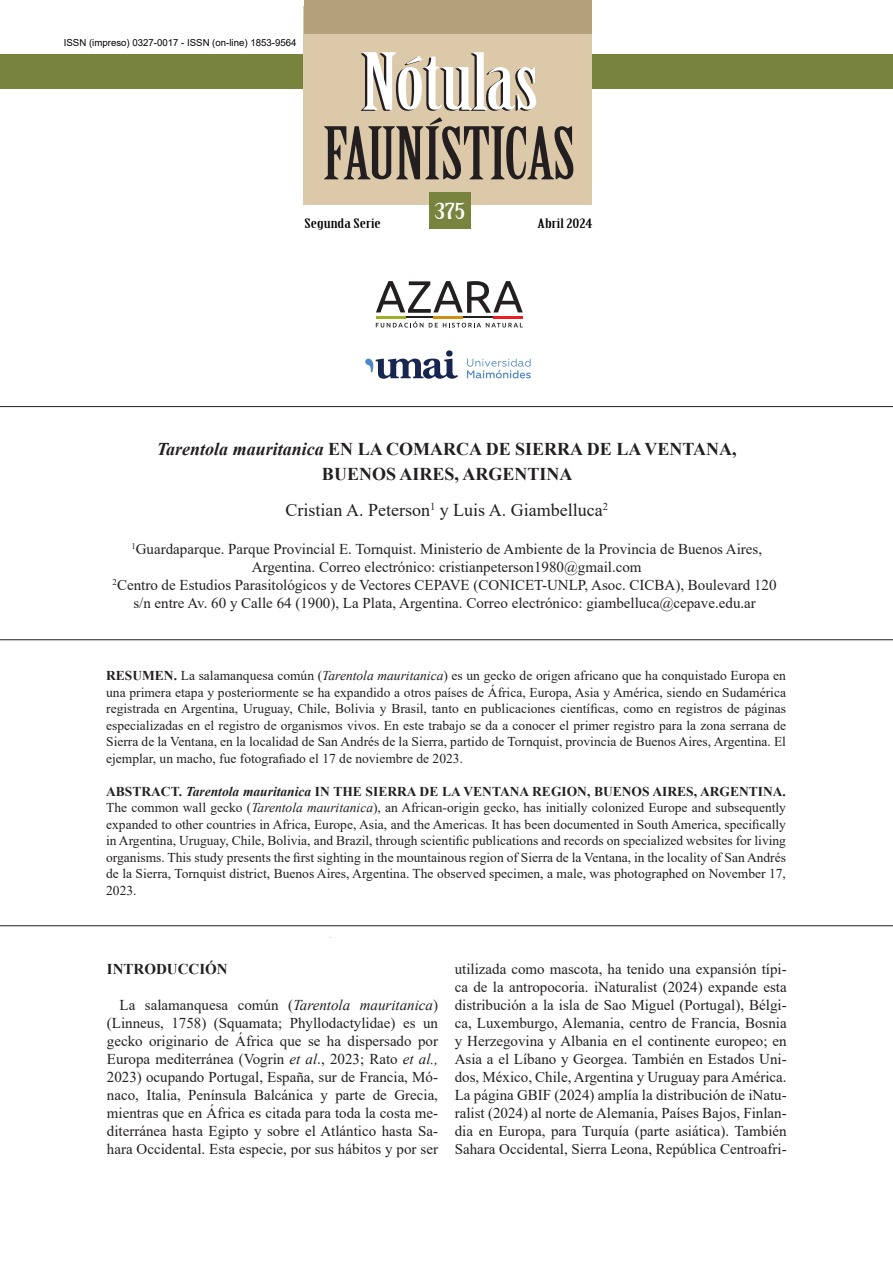
<style>
.page{position:relative;width:893px;height:1263px;background:#fff}
.page>*{position:absolute;margin:0;border:0;box-sizing:border-box;transform-origin:0 0}
.t1{font:76.65px "Birch Std";color:#231f20;scale:1.3 1}
.t2{font:70.8px "Birch Std";letter-spacing:-.005em;color:#231f20;scale:1.16 1}
.t3{font:21.9px "Birch Std";color:#fff;scale:1.72 1}
.t4{font:700 18px/25.5px "Times New Roman";color:#231f20;text-align:center}
.t5{font:18px "Times New Roman";color:#231f20}
.t6{font:15px/18px "Times New Roman";color:#231f20;text-align:justify}
.t7{font:700 15px "Times New Roman";color:#231f20}
.t8{font:13.5px/16.5px "Times New Roman";color:#231f20;text-align:justify}
.t9{font:12.75px "Birch Std";color:#010202;scale:1.77 1}
.t10{font:9.6px "Arial";color:#010202}
.s1{font-style:italic}
.s2{font-weight:700}
.s3{font-weight:700;font-style:italic}
</style>
<div class="page">
<div style="left:0;top:55px;width:893px;height:34px;background:#78843e"></div>
<div style="left:304px;top:7px;width:288px;height:198px;background:#dcc9a9"></div>
<div style="left:429px;top:192px;width:41px;height:37px;background:#78843e"></div>
<div style="left:304px;top:0;width:288px;height:33px;background:#b4a17a"></div>
<svg style="left:376px;top:321px;width:47px;height:6px"></svg>
<svg style="left:429px;top:323px;width:94px;height:4px"></svg>
<hr style="left:376px;top:317px;width:147px;height:1px;background:#231f20">
<svg style="left:376px;top:281px;width:147px;height:32px"></svg>
<hr style="left:376px;top:316px;width:29px;height:3px;background:#9cb226">
<hr style="left:433px;top:316px;width:30px;height:3px;background:#cf910f">
<hr style="left:493px;top:316px;width:30px;height:3px;background:#ee1d23">
<hr style="left:0;top:406px;width:893px;height:1px;background:#231f20">
<hr style="left:0;top:639px;width:893px;height:1px;background:#231f20">
<hr style="left:0;top:925px;width:893px;height:1px;background:#231f20">
<svg style="left:467px;top:359px;width:64px;height:19px"></svg>
<svg style="left:365px;top:350px;width:93px;height:29px"></svg>
<p class="t10" style="left:64px;top:36px;width:234px">ISSN (impreso) 0327-0017 - ISSN (on-line) 1853-9564</p>
<h1 class="t1" style="left:360px;top:40px;width:138px">Nótulas</h1>
<h2 class="t2" style="left:323px;top:114px;width:219px">FAUNÍSTICAS</h2>
<p class="t9" style="left:305px;top:217px;width:45px">Segunda Serie</p>
<h3 class="t3" style="left:435px;top:199px;width:19px">375</h3>
<p class="t9" style="left:538px;top:217px;width:32px">Abril 2024</p>
<p class="t4" style="left:157px;top:435px;width:581px"><span class="s1">Tarentola mauritanica</span> EN LA COMARCA DE SIERRA DE LA VENTANA,<br>BUENOS AIRES, ARGENTINA</p>
<p class="t5" style="left:286px;top:497px;width:324px">Cristian A. Peterson<sup>1</sup> y Luis A. Giambelluca<sup>2</sup></p>
<p class="t6" style="left:113px;top:539px;width:665px;text-align:center"><sup>1</sup>Guardaparque. Parque Provincial E. Tornquist. Ministerio de Ambiente de la Provincia de Buenos Aires, Argentina. Correo electrónico: cristianpeterson1980@gmail.com<br><sup>2</sup>Centro de Estudios Parasitológicos y de Vectores CEPAVE (CONICET-UNLP, Asoc. CICBA), Boulevard 120 s/n entre Av. 60 y Calle 64 (1900), La Plata, Argentina. Correo electrónico: giambelluca@cepave.edu.ar</p>
<p class="t8" style="left:106px;top:667px;width:681px"><span class="s2">RESUMEN.</span> La salamanquesa común (<span class="s1">Tarentola mauritanica</span>) es un gecko de origen africano que ha conquistado Europa en una primera etapa y posteriormente se ha expandido a otros países de África, Europa, Asia y América, siendo en Sudamérica registrada en Argentina, Uruguay, Chile, Bolivia y Brasil, tanto en publicaciones científicas, como en registros de páginas especializadas en el registro de organismos vivos. En este trabajo se da a conocer el primer registro para la zona serrana de Sierra de la Ventana, en la localidad de San Andrés de la Sierra, partido de Tornquist, provincia de Buenos Aires, Argentina. El ejemplar, un macho, fue fotografiado el 17 de noviembre de 2023.</p>
<p class="t8" style="left:106px;top:782px;width:681px"><span class="s2">ABSTRACT.</span> <span class="s3">Tarentola mauritanica</span> <span class="s2">IN THE SIERRA DE LA VENTANA REGION, BUENOS AIRES, ARGENTINA.<br></span>The common wall gecko (<span class="s1">Tarentola mauritanica</span>), an African-origin gecko, has initially colonized Europe and subsequently expanded to other countries in Africa, Europe, Asia, and the Americas. It has been documented in South America, specifically in Argentina, Uruguay, Chile, Bolivia, and Brazil, through scientific publications and records on specialized websites for living organisms. This study presents the first sighting in the mountainous region of Sierra de la Ventana, in the locality of San Andrés de la Sierra, Tornquist district, Buenos Aires, Argentina. The observed specimen, a male, was photographed on November 17, 2023.</p>
<p class="t7" style="left:107px;top:958px;width:122px">INTRODUCCIÓN</p>
<p class="t6" style="left:107px;top:995px;width:333px;text-indent:13px">La salamanquesa común (<span class="s1">Tarentola mauritanica</span>) (Linneus, 1758) (Squamata; Phyllodactylidae) es un gecko originario de África que se ha dispersado por Europa mediterránea (Vogrin <span class="s1">et al</span>., 2023; Rato <span class="s1">et al., </span>2023) ocupando Portugal, España, sur de Francia, Mó&shy;naco, Italia, Península Balcánica y parte de Grecia, mientras que en África es citada para toda la costa me&shy;diterránea hasta Egipto y sobre el Atlántico hasta Sa&shy;hara Occidental. Esta especie, por sus hábitos y por ser</p>
<p class="t6" style="left:455px;top:960px;width:333px">utilizada como mascota, ha tenido una expansión típi&shy;ca de la antropocoria. iNaturalist (2024) expande esta distribución a la isla de Sao Miguel (Portugal), Bélgi&shy;ca, Luxemburgo, Alemania, centro de Francia, Bosnia y Herzegovina y Albania en el continente europeo; en Asia a el Líbano y Georgea. También en Estados Uni&shy;dos, México, Chile, Argentina y Uruguay para América.<br>La página GBIF (2024) amplía la distribución de iNatu&shy;ralist (2024) al norte de Alemania, Países Bajos, Finlan&shy;dia en Europa, para Turquía (parte asiática). También Sahara Occidental, Sierra Leona, República Centroafri-</p>
</div>
